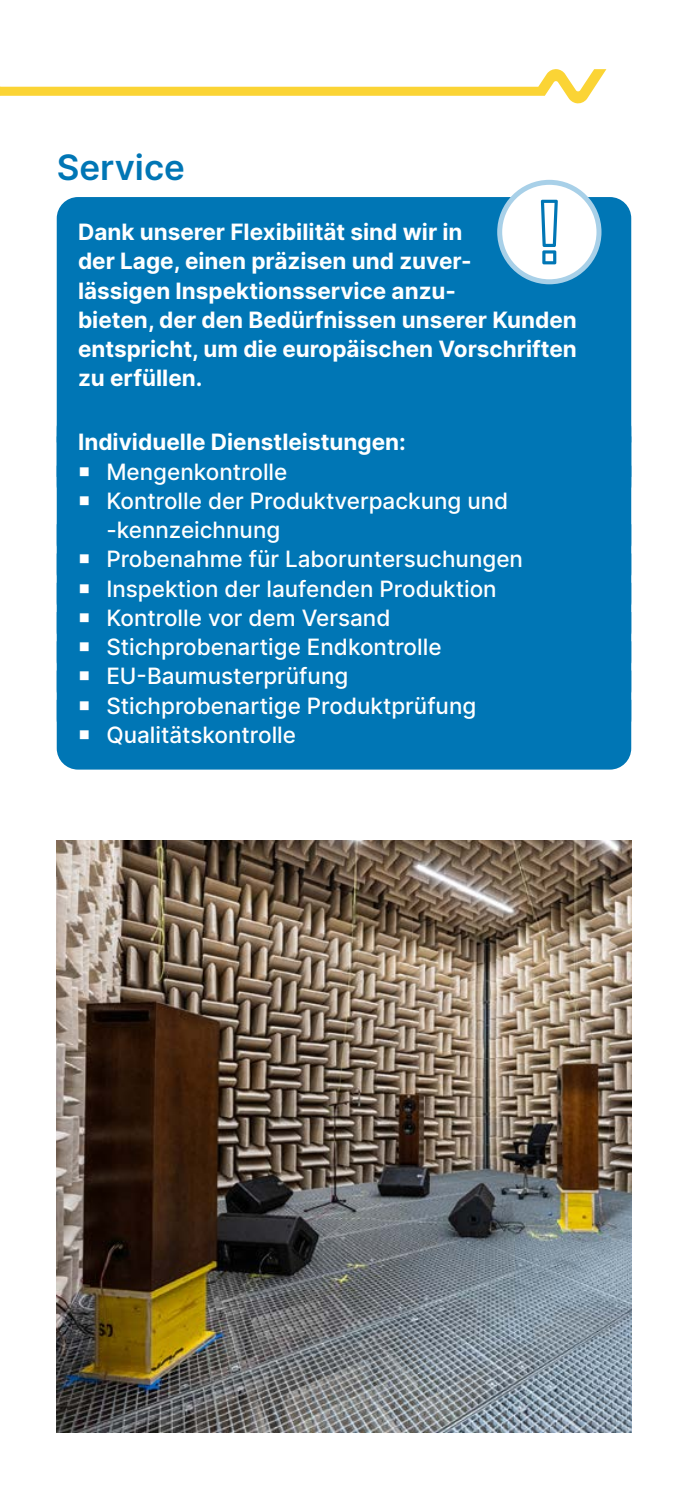
<style>
.page{position:relative;width:688px;height:1489px;background:#fff}
.page>*{position:absolute;margin:0;border:0;box-sizing:border-box;transform-origin:0 0}
.t1{font:600 35px "Inter";color:#0076b5}
.t2{font:500 22.5px/29.2px "Inter";color:#fff}
.Infobox_Headline{font:700 22.5px/29.2px "Inter";color:#fff}
</style>
<div class="page">
<svg style="left:0;top:69px;width:606px;height:35px"></svg>
<img style="left:57px;top:840px;width:574px;height:591px">
<div style="left:57px;top:197px;width:574px;height:210px;background:#0076b5"></div>
<div style="left:57px;top:506px;width:574px;height:18px;background:#0076b5"></div>
<div style="left:499px;top:182px;width:99px;height:100px;background:#fff;border-radius:50%"></div>
<div style="left:497px;top:180px;width:104px;height:104px;border:5px solid #a8d0e8;border-radius:50%"></div>
<svg style="left:540px;top:200px;width:17px;height:64px"></svg>
<div style="left:57px;top:407px;width:574px;height:99px;background:#0076b5"></div>
<div style="left:57px;top:524px;width:574px;height:245px;background:#0076b5"></div>
<h2 class="t1" style="left:57px;top:141px;width:130px">Service</h2>
<p class="Infobox_Headline" style="left:78px;top:216px;width:500px">Dank unserer Flexibilität sind wir in<br>der Lage, einen präzisen und zuver-<br>lässigen Inspektionsservice anzu-<br>bieten, der den Bedürfnissen unserer Kunden entspricht, um die europäischen Vorschriften zu erfüllen.</p>
<p class="Infobox_Headline" style="left:78px;top:426px;width:329px">Individuelle Dienstleistungen:</p>
<p class="t2" style="left:106px;top:456px;width:182px">Mengenkontrolle</p>
<p class="t2" style="left:106px;top:485px;width:403px">Kontrolle der Produktverpackung und -kennzeichnung</p>
<p class="t2" style="left:106px;top:544px;width:418px">Probenahme für Laboruntersuchungen</p>
<p class="t2" style="left:106px;top:573px;width:391px">Inspektion der laufenden Produktion</p>
<p class="t2" style="left:106px;top:602px;width:285px">Kontrolle vor dem Versand</p>
<p class="t2" style="left:106px;top:631px;width:336px">Stichprobenartige Endkontrolle</p>
<p class="t2" style="left:106px;top:661px;width:243px">EU-Baumusterprüfung</p>
<p class="t2" style="left:106px;top:690px;width:371px">Stichprobenartige Produktprüfung</p>
<p class="t2" style="left:106px;top:719px;width:191px">Qualitätskontrolle</p>
</div>
